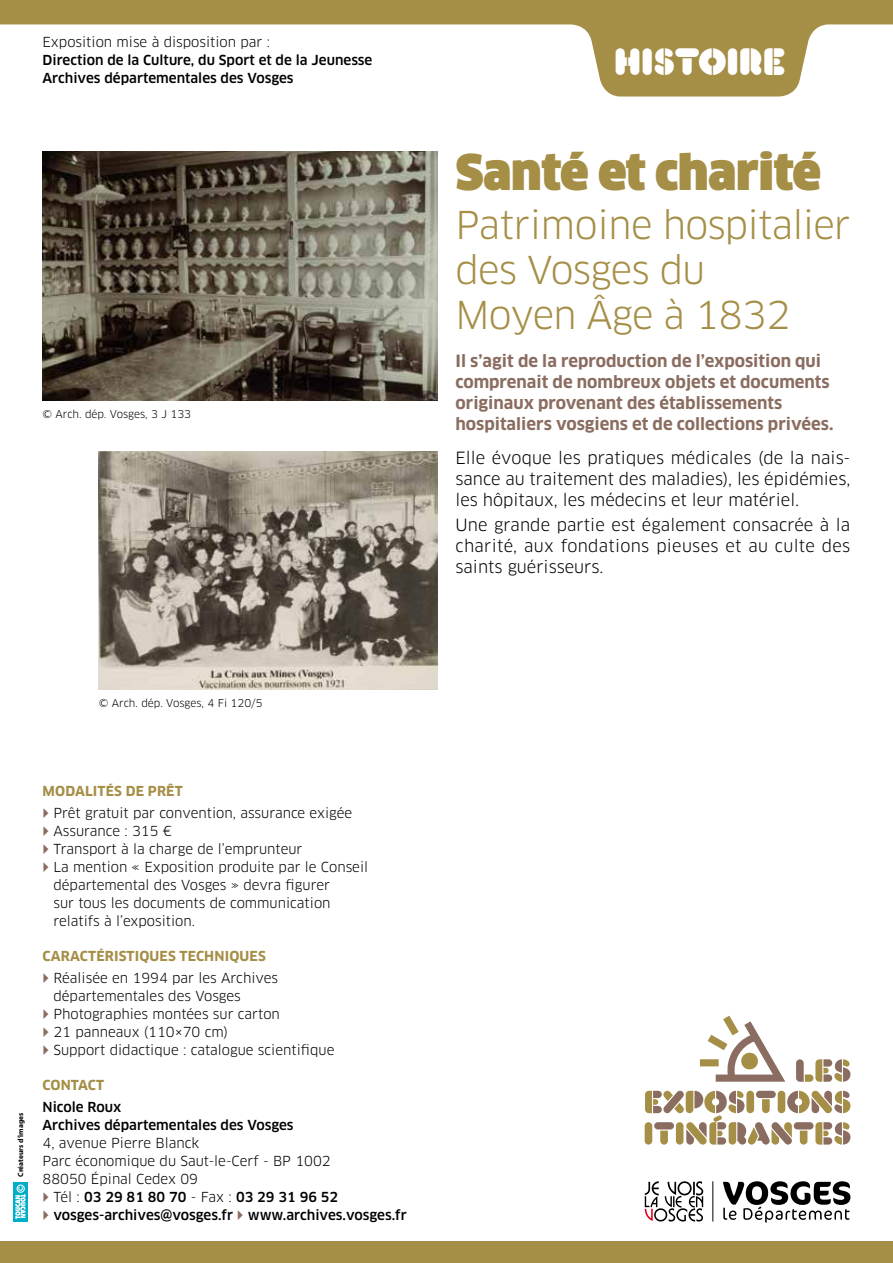
<style>
.page{position:relative;width:893px;height:1263px;background:#fff}
.page>*{position:absolute;margin:0;border:0;box-sizing:border-box;transform-origin:0 0}
.t1{font:900 48px "Clan OT";letter-spacing:-.01em;color:#a58e46}
.t2{font:37.5px/45px "Clan OT";letter-spacing:-.02em;color:#a58e46}
.t3{font:37.5px "Kada";color:#fff}
.t4{font:16.5px/21px "Clan OT";color:#000;text-align:justify}
.t5{font:700 16.5px/21px "Clan OT";color:#8a6d60}
.t6{font:13.5px/18px "Clan OT";color:#000}
.t7{font:500 13.5px/18px "Clan OT";color:#000}
.t8{font:700 13.5px "Clan OT";letter-spacing:.01em;color:#a58e46}
.t9{font:10.5px "Clan OT";color:#000}
.t10{font:700 7.5px "Myriad Pro";color:#000}
.s1{font-weight:400}
</style>
<div class="page">
<svg style="left:0;top:0;width:893px;height:97px"></svg>
<hr style="left:712px;top:1181px;width:1px;height:40px;background:#000">
<svg style="left:645px;top:1181px;width:58px;height:40px"></svg>
<svg style="left:723px;top:1181px;width:127px;height:41px"></svg>
<div style="left:0;top:1242px;width:893px;height:21px;background:#a58e46"></div>
<div style="left:700px;top:1059px;width:19px;height:7px;background:#a58e46"></div>
<svg style="left:708px;top:1016px;width:77px;height:66px"></svg>
<svg style="left:796px;top:1059px;width:54px;height:23px"></svg>
<svg style="left:645px;top:1091px;width:205px;height:53px"></svg>
<div style="left:13px;top:1182px;width:15px;height:39px;background:#00aec7"></div>
<svg style="left:15px;top:1184px;width:11px;height:35px"></svg>
<img style="left:43px;top:151px;width:394px;height:249px">
<img style="left:99px;top:452px;width:338px;height:237px">
<p class="t6" style="left:43px;top:33px;width:229px">Exposition mise à disposition par :</p>
<p class="t7" style="left:43px;top:51px;width:331px">Direction de la Culture, du Sport et de la Jeunesse<br>Archives départementales des Vosges</p>
<p class="t9" style="left:43px;top:408px;width:150px">© Arch. dép. Vosges, 3 J 133</p>
<p class="t9" style="left:99px;top:697px;width:165px">© Arch. dép. Vosges, 4 Fi 120/5</p>
<p class="t10" style="left:16px;top:1177px;width:65px;rotate:-90deg">Créateurs d’images</p>
<p class="t8" style="left:43px;top:783px;width:142px">Modalités de prêt</p>
<p class="t6" style="left:53px;top:804px;width:316px">Prêt gratuit par convention, assurance exigée Assurance : 315 €<br>Transport à la charge de l’emprunteur<br>La mention « Exposition produite par le Conseil départemental des Vosges » devra figurer<br>sur tous les documents de communication relatifs à l’exposition.</p>
<p class="t8" style="left:43px;top:948px;width:225px">Caractéristiques techniques</p>
<p class="t6" style="left:53px;top:969px;width:282px">Réalisée en 1994 par les Archives départementales des Vosges Photographies montées sur carton<br>21 panneaux (110×70 cm)<br>Support didactique : catalogue scientifique</p>
<p class="t8" style="left:43px;top:1077px;width:63px">Contact</p>
<p class="t7" style="left:43px;top:1098px;width:252px">Nicole Roux<br>Archives départementales des Vosges</p>
<p class="t6" style="left:43px;top:1134px;width:290px">4, avenue Pierre Blanck<br>Parc économique du Saut-le-Cerf - BP 1002<br>88050 Épinal Cedex 09</p>
<p class="t7" style="left:53px;top:1188px;width:355px"><span class="s1">Tél :</span> 03 29 81 80 70 <span class="s1">- Fax :</span> 03 29 31 96 52 vosges-archives@vosges.fr www.archives.vosges.fr</p>
<h2 class="t3" style="left:614px;top:39px;width:173px">HISTOIRE</h2>
<h1 class="t1" style="left:455px;top:145px;width:367px">Santé et charité</h1>
<h2 class="t2" style="left:455px;top:203px;width:397px">Patrimoine hospitalier des Vosges du<br>Moyen Âge à 1832</h2>
<p class="t5" style="left:455px;top:351px;width:379px">I l s’agit de la reproduction de l’exposition qui comprenait de nombreux objets et documents originaux provenant des établissements hospitaliers vosgiens et de collections privées.</p>
<p class="t4" style="left:455px;top:448px;width:396px">Elle évoque les pratiques médicales (de la nais&shy;sance au traitement des maladies), les épidémies, les hôpitaux, les médecins et leur matériel.</p>
<p class="t4" style="left:455px;top:515px;width:396px">Une grande partie est également consacrée à la charité, aux fondations pieuses et au culte des saints guérisseurs.</p>
</div>
